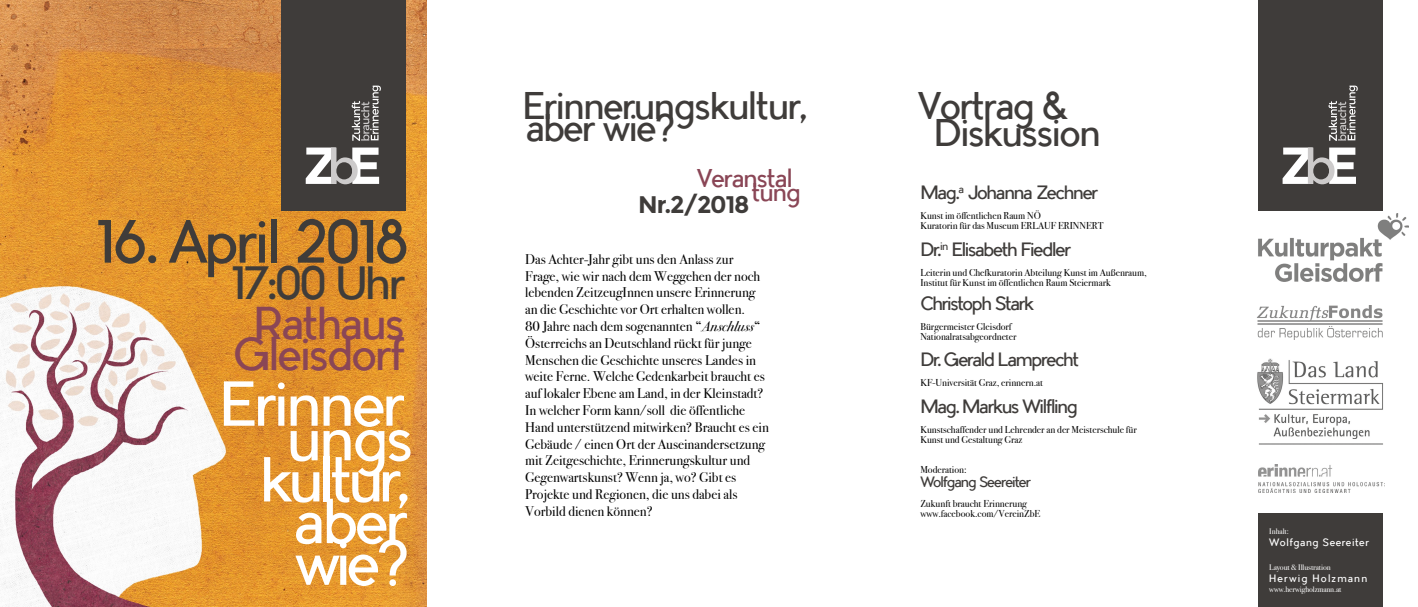
<style>
.page{position:relative;width:1418px;height:607px;background:#fff}
.page>*{position:absolute;margin:0;border:0;box-sizing:border-box;transform-origin:0 0}
.t1{font:59.1px/41.7px "Pier Sans";letter-spacing:-.075em;color:#fff;text-align:center}
.t2{font:59.1px "Pier Sans";letter-spacing:-.05em;color:#fff}
.t3{font:56.8px "Pier Sans";letter-spacing:-.05em;color:#3f3c3a}
.t4{font:43.6px "Pier Sans";letter-spacing:-.05em;color:#3f3c3a}
.t5{font:43px/31px "Pier Sans";letter-spacing:-.05em;color:#8a4656;text-align:center}
.t6{font:36px "Pier Sans";letter-spacing:-.05em;color:#3f3c3a}
.t7{font:24px "Pier Sans";letter-spacing:-.05em;color:#8a4656}
.t8{font:700 24px "Montserrat";letter-spacing:-.05em;color:#3f3c3a}
.t9{font:18px "Pier Sans";letter-spacing:-.08em;color:#3f3c3a}
.t10{font:14px/16.8px "Bodoni Svty Two ITCTT";color:#000}
.t11{font:14px "Pier Sans";letter-spacing:-.08em;color:#3f3c3a}
.t12{font:10px/10px "Bodoni Svty Two ITCTT";color:#000}
.t13{font:10px "Pier Sans";letter-spacing:.04em;color:#fff}
.t14{font:10px "Pier Sans";letter-spacing:.1em;color:#fff}
.t15{font:8px "Bodoni Svty Two ITCTT";letter-spacing:-.01em;color:#fff}
.s1{font-style:italic}
</style>
<div class="page">
<img style="left:0;top:0;width:426px;height:607px">
<div style="left:1257px;top:0;width:125px;height:211px;background:#3f3c3a"></div>
<svg style="left:1282px;top:147px;width:73px;height:37px"></svg>
<svg style="left:1328px;top:86px;width:29px;height:55px"></svg>
<div style="left:281px;top:0;width:124px;height:211px;background:#3f3c3a"></div>
<svg style="left:306px;top:147px;width:73px;height:37px"></svg>
<svg style="left:351px;top:86px;width:30px;height:55px"></svg>
<div style="left:1257px;top:513px;width:125px;height:94px;background:#3f3c3a"></div>
<img style="left:1257px;top:306px;width:126px;height:34px">
<img style="left:1258px;top:213px;width:150px;height:69px">
<img style="left:1257px;top:358px;width:126px;height:87px">
<img style="left:1258px;top:464px;width:125px;height:28px">
<h2 class="t3" style="left:95px;top:206px;width:315px">16. April 2018</h2>
<h3 class="t4" style="left:231px;top:255px;width:176px">17:00 Uhr</h3>
<h3 class="t5" style="left:233px;top:308px;width:174px">Rathaus<br>Gleisdorf</h3>
<h1 class="t2" style="left:218px;top:367px;width:188px">Erinner</h1>
<h1 class="t2" style="left:286px;top:401px;width:129px">ungs</h1>
<h1 class="t1" style="left:260px;top:459px;width:150px">kultur, aber wie?</h1>
<h3 class="t6" style="left:522px;top:83px;width:286px">Erinnerungskultur,</h3>
<h3 class="t6" style="left:917px;top:83px;width:153px">Vortrag &amp;</h3>
<h3 class="t6" style="left:526px;top:105px;width:150px">aber wie?</h3>
<h3 class="t6" style="left:933px;top:110px;width:169px">Diskussion</h3>
<h3 class="t7" style="left:696px;top:163px;width:98px">Veranstal</h3>
<h3 class="t7" style="left:751px;top:177px;width:51px">tung</h3>
<h3 class="t8" style="left:638px;top:190px;width:113px">Nr.2/2018</h3>
<p class="t10" style="left:525px;top:249px;width:245px">Das Achter-Jahr gibt uns den Anlass zur Frage, wie wir nach dem Weggehen der noch lebenden ZeitzeugInnen unsere Erinnerung an die Geschichte vor Ort erhalten wollen.<br>80 Jahre nach dem sogenannten “<span class="s1">Anschluss</span>“ Österreichs an Deutschland rückt für junge Menschen die Geschichte unseres Landes in weite Ferne. Welche Gedenkarbeit braucht es auf lokaler Ebene am Land, in der Kleinstadt?<br>In welcher Form kann/soll die öffentliche Hand unterstützend mitwirken? Braucht es ein Gebäude / einen Ort der Auseinandersetzung mit Zeitgeschichte, Erinnerungskultur und Gegenwartskunst? Wenn ja, wo? Gibt es Projekte und Regionen, die uns dabei als Vorbild dienen können?</p>
<p class="t9" style="left:920px;top:181px;width:179px">Mag.<sup>a</sup> Johanna Zechner</p>
<p class="t12" style="left:920px;top:209px;width:185px">Kunst im öffentlichen Raum NÖ<br>Kuratorin für das Museum ERLAUF ERINNERT</p>
<p class="t9" style="left:920px;top:238px;width:152px">Dr.<sup>in</sup> Elisabeth Fiedler</p>
<p class="t12" style="left:920px;top:266px;width:228px">Leiterin und Chefkuratorin Abteilung Kunst im Außenraum,<br>Institut für Kunst im öffentlichen Raum Steiermark</p>
<p class="t9" style="left:920px;top:292px;width:115px">Christoph Stark</p>
<p class="t12" style="left:920px;top:320px;width:98px">Bürgermeister Gleisdorf<br>Nationalratsabgeordneter</p>
<p class="t9" style="left:920px;top:348px;width:160px">Dr. Gerald Lamprecht</p>
<p class="t12" style="left:920px;top:377px;width:124px">KF-Universität Graz, erinnern.at</p>
<p class="t9" style="left:920px;top:395px;width:159px">Mag. Markus Wilfling</p>
<p class="t12" style="left:920px;top:424px;width:218px">Kunstschaffender und Lehrender an der Meisterschule für<br>Kunst und Gestaltung Graz</p>
<p class="t12" style="left:920px;top:464px;width:48px">Moderation:</p>
<p class="t11" style="left:920px;top:473px;width:112px">Wolfgang Seereiter</p>
<p class="t12" style="left:920px;top:498px;width:122px">Zukunft braucht Erinnerung www.facebook.com/VereinZbE</p>
<p class="t15" style="left:1269px;top:524px;width:21px">Inhalt:</p>
<p class="t13" style="left:1269px;top:535px;width:101px">Wolfgang Seereiter</p>
<p class="t15" style="left:1269px;top:560px;width:63px">Layout &amp; Illustration</p>
<p class="t14" style="left:1269px;top:571px;width:100px">Herwig Holzmann</p>
<p class="t15" style="left:1269px;top:582px;width:74px">www.herwigholzmann.at</p>
</div>
